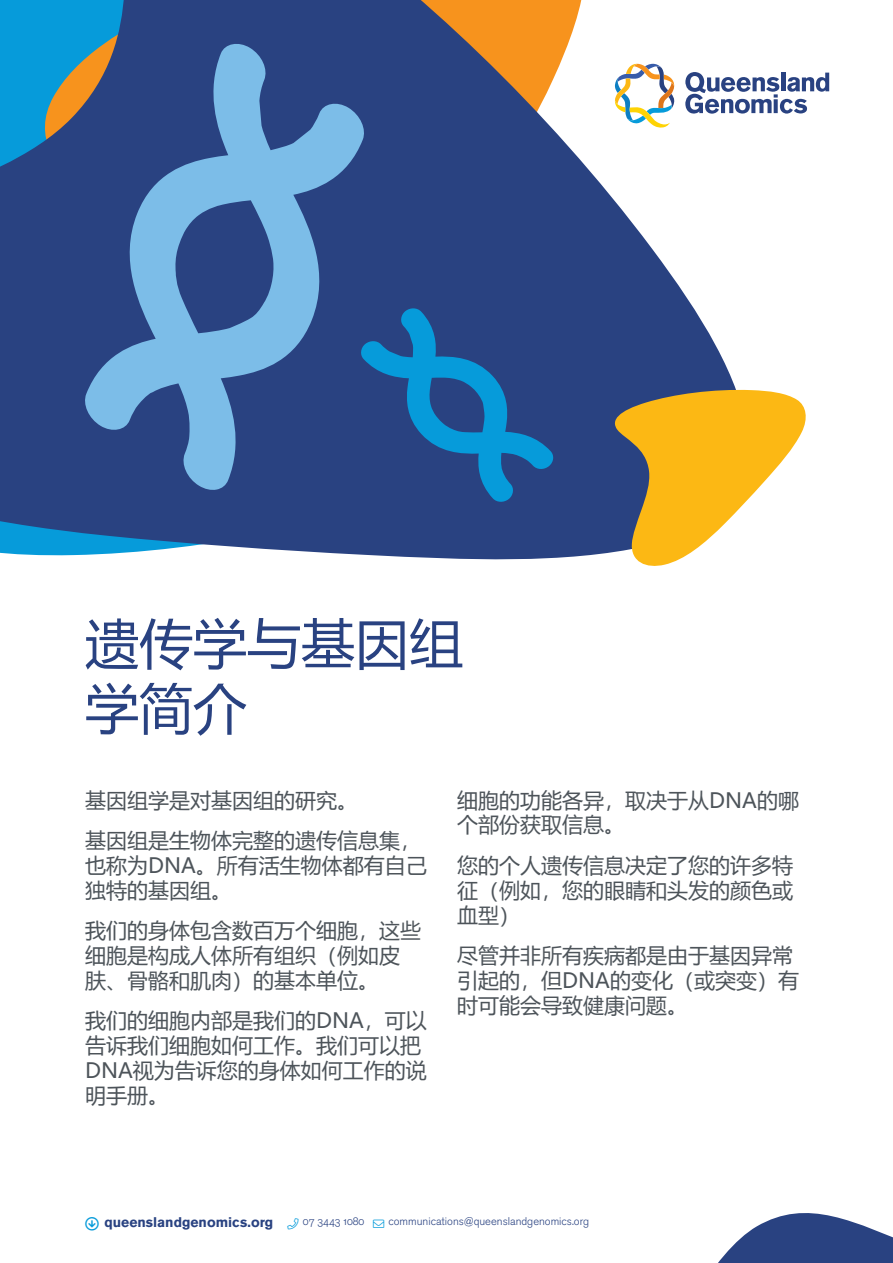
<style>
.page{position:relative;width:893px;height:1263px;background:#fff}
.page>*{position:absolute;margin:0;border:0;box-sizing:border-box;transform-origin:0 0}
.heading_1{font:54px/64.8px "Microsoft Ya Hei UI";color:#294281}
.intro{font:21px/24.8px "Microsoft Ya Hei UI";color:#4d545a}
.t1{font:700 13.95px "Akzidenz Grotesk BQ";color:#294281}
.t2{font:11.1px "Akzidenz Grotesk BQ Light Os F";color:#294281}
.s1{color:#069bda}
</style>
<div class="page">
<svg style="left:753px;top:72px;width:76px;height:42px"></svg>
<svg style="left:718px;top:1213px;width:175px;height:50px"></svg>
<svg style="left:0;top:0;width:753px;height:560px;fill:#294281"></svg>
<svg style="left:610px;top:389px;width:196px;height:177px"></svg>
<svg style="left:360px;top:307px;width:193px;height:196px;background:#1f5a99"></svg>
<svg style="left:82px;top:41px;width:285px;height:450px;background:#466ca3"></svg>
<p class="heading_1" style="left:85px;top:609px;width:379px">遗传学与基因组学简介</p>
<p class="intro" style="left:85px;top:787px;width:274px">基因组学是对基因组的研究。</p>
<p class="intro" style="left:85px;top:828px;width:343px">基因组是生物体完整的遗传信息集，也称为DNA。所有活生物体都有自己独特的基因组。</p>
<p class="intro" style="left:85px;top:918px;width:337px">我们的身体包含数百万个细胞，这些细胞是构成人体所有组织（例如皮肤、骨骼和肌肉）的基本单位。</p>
<p class="intro" style="left:85px;top:1008px;width:343px">我们的细胞内部是我们的DNA，可以告诉我们细胞如何工作。我们可以把<br>DNA视为告诉您的身体如何工作的说明手册。</p>
<p class="intro" style="left:457px;top:787px;width:343px">细胞的功能各异，取决于从DNA的哪个部份获取信息。</p>
<p class="intro" style="left:457px;top:852px;width:337px;text-align:justify">您的个人遗传信息决定了您的许多特征（例如，您的眼睛和头发的颜色或血型）</p>
<p class="intro" style="left:457px;top:942px;width:343px">尽管并非所有疾病都是由于基因异常引起的，但DNA的变化（或突变）有时可能会导致健康问题。</p>
<p class="t1" style="left:104px;top:1214px;width:170px">queenslandgenomics.org</p>
<p class="t2" style="left:303px;top:1215px;width:288px">07 3443 1080 <span class="s1">→</span> communications@queenslandgenomics.org</p>
</div>
